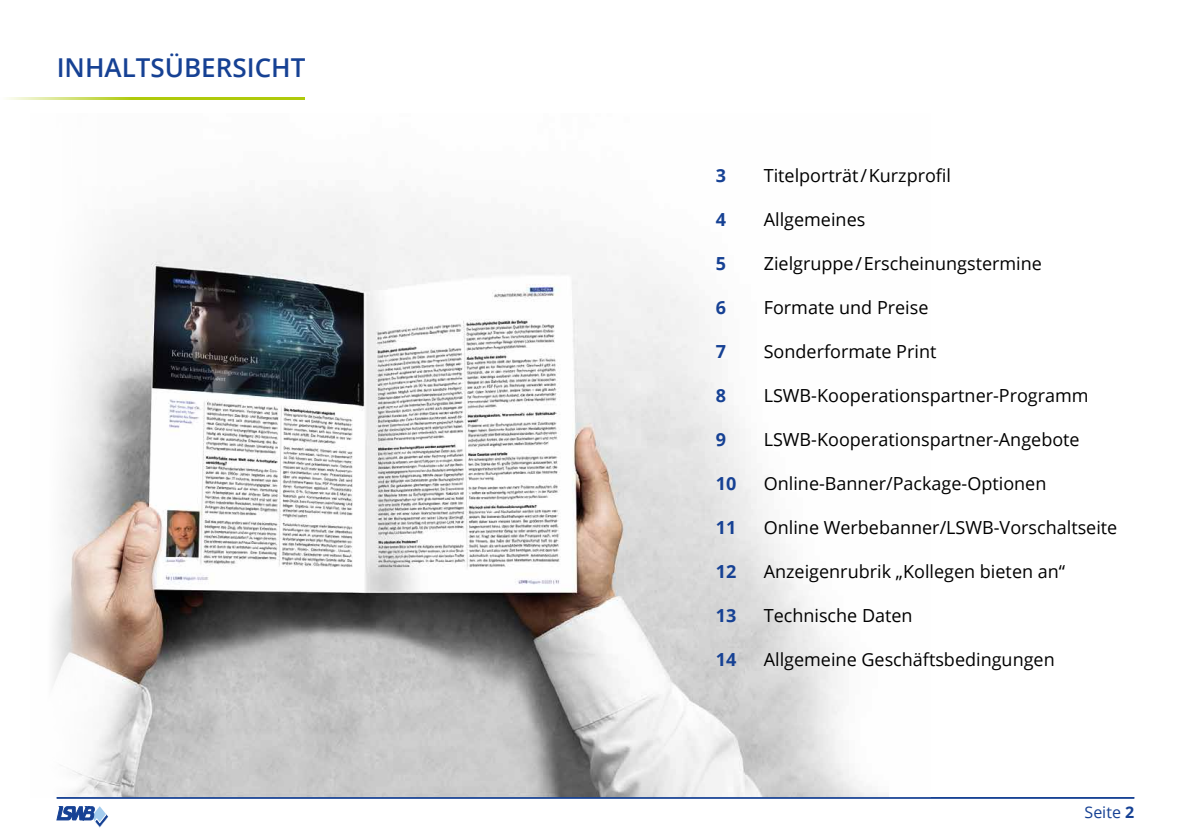
<style>
.page{position:relative;width:1191px;height:840px;background:#fff}
.page>*{position:absolute;margin:0;border:0;box-sizing:border-box;transform-origin:0 0}
.t1{font:600 26px "Open Sans";color:#164194}
.t2{font:18px "Open Sans";color:#000}
.t3{font:700 18px "Open Sans";color:#164194}
.t4{font:16px "Open Sans";color:#164194}
.s1{font-weight:700}
</style>
<div class="page">
<svg style="left:57px;top:806px;width:51px;height:21px"></svg>
<img style="left:53px;top:203px;width:836px;height:593px">
<hr style="left:0;top:97px;width:305px;height:3px;background:#afca0b">
<hr style="left:57px;top:796px;width:1077px;height:2px;background:#164194">
<h1 class="t1" style="left:57px;top:49px;width:250px">INHALTSÜBERSICHT</h1>
<p class="t3" style="left:715px;top:162px;width:12px">3</p>
<p class="t2" style="left:763px;top:163px;width:189px">Titelporträt / Kurzprofil</p>
<p class="t3" style="left:715px;top:206px;width:12px">4</p>
<p class="t2" style="left:763px;top:207px;width:103px">Allgemeines</p>
<p class="t3" style="left:715px;top:250px;width:12px">5</p>
<p class="t2" style="left:763px;top:251px;width:280px">Zielgruppe / Erscheinungstermine</p>
<p class="t3" style="left:715px;top:294px;width:12px">6</p>
<p class="t2" style="left:763px;top:295px;width:166px">Formate und Preise</p>
<p class="t3" style="left:715px;top:338px;width:12px">7</p>
<p class="t2" style="left:763px;top:339px;width:174px">Sonderformate Print</p>
<p class="t3" style="left:715px;top:382px;width:12px">8</p>
<p class="t2" style="left:763px;top:383px;width:326px">LSWB-Kooperationspartner-Programm</p>
<p class="t3" style="left:715px;top:426px;width:12px">9</p>
<p class="t2" style="left:763px;top:427px;width:317px">LSWB-Kooperationspartner-Angebote</p>
<p class="t3" style="left:715px;top:470px;width:22px">10</p>
<p class="t2" style="left:763px;top:471px;width:284px">Online-Banner/Package-Optionen</p>
<p class="t3" style="left:715px;top:514px;width:22px">11</p>
<p class="t2" style="left:763px;top:515px;width:355px">Online Werbebanner/LSWB-Vorschaltseite</p>
<p class="t3" style="left:715px;top:558px;width:22px">12</p>
<p class="t2" style="left:763px;top:559px;width:303px">Anzeigenrubrik „Kollegen bieten an“</p>
<p class="t3" style="left:715px;top:602px;width:22px">13</p>
<p class="t2" style="left:763px;top:603px;width:150px">Technische Daten</p>
<p class="t3" style="left:715px;top:646px;width:22px">14</p>
<p class="t2" style="left:763px;top:647px;width:292px">Allgemeine Geschäftsbedingungen</p>
<p class="t4" style="left:1084px;top:801px;width:51px">Seite <span class="s1">2</span></p>
</div>
